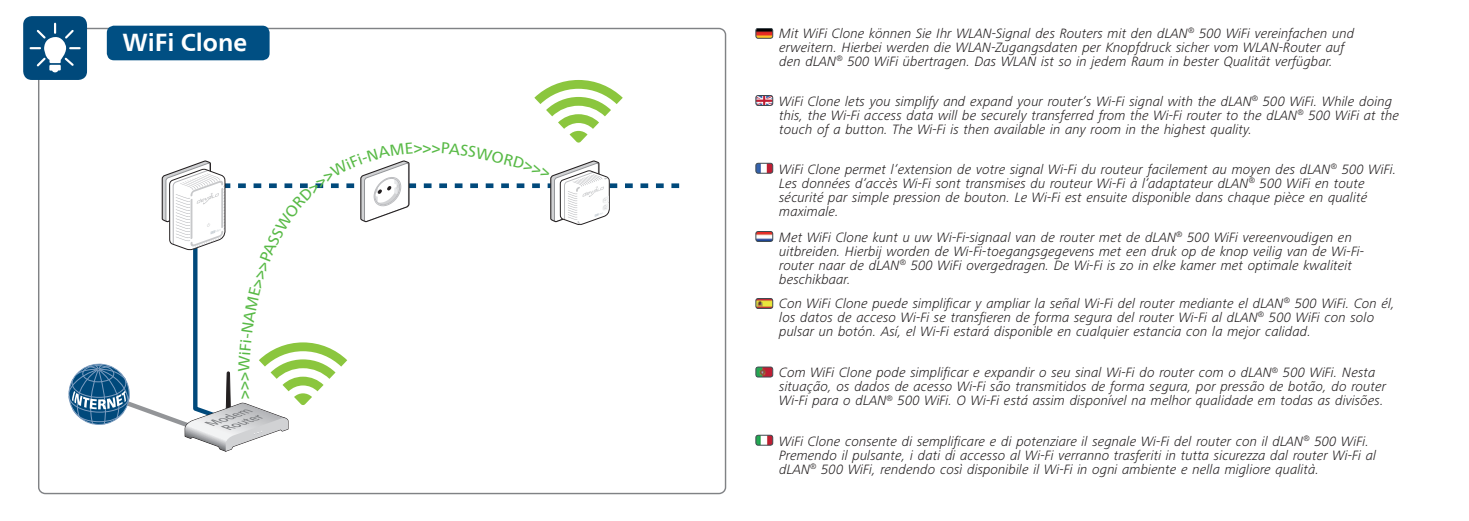
<style>
.page{position:relative;width:1469px;height:521px;background:#fff}
.page>*{position:absolute;margin:0;border:0;box-sizing:border-box;transform-origin:0 0}
.t1{font:700 24.5px "Frutiger Neue LT Com";color:#fff}
.t2{font:15.58px "Frutiger Neue LT Com";color:#59ba47}
.t3{font:italic 300 14px/14px "Frutiger Next LT";color:#231f20}
</style>
<div class="page">
<svg style="left:38px;top:28px;width:688px;height:466px"></svg>
<svg style="left:51px;top:372px;width:2px;height:8px"></svg>
<div style="left:107px;top:26px;width:162px;height:34px;background:#004f83;border-radius:7px"></div>
<div style="left:23px;top:16px;width:64px;height:64px;background:#00497b;border-radius:9px"></div>
<svg style="left:29px;top:22px;width:52px;height:50px"></svg>
<img style="left:757px;top:30px;width:14px;height:7px">
<div style="left:755px;top:28px;width:18px;height:11px;border:1px solid #3f4a50;border-radius:2px"></div>
<img style="left:757px;top:97px;width:14px;height:7px">
<div style="left:755px;top:95px;width:18px;height:11px;border:1px solid #3f4a50;border-radius:2px"></div>
<img style="left:757px;top:165px;width:14px;height:6px">
<div style="left:755px;top:163px;width:18px;height:10px;border:1px solid #3f4a50;border-radius:2px"></div>
<img style="left:757px;top:233px;width:14px;height:7px">
<div style="left:755px;top:231px;width:18px;height:11px;border:1px solid #3f4a50;border-radius:2px"></div>
<img style="left:757px;top:300px;width:14px;height:7px">
<div style="left:755px;top:298px;width:18px;height:11px;border:1px solid #3f4a50;border-radius:2px"></div>
<img style="left:757px;top:369px;width:14px;height:6px">
<div style="left:755px;top:367px;width:18px;height:10px;border:1px solid #3f4a50;border-radius:2px"></div>
<img style="left:757px;top:437px;width:14px;height:6px">
<div style="left:755px;top:435px;width:18px;height:10px;border:1px solid #3f4a50;border-radius:2px"></div>
<svg style="left:65px;top:80px;width:619px;height:372px"></svg>
<h1 class="t1" style="left:122px;top:28px;width:126px">WiFi Clone</h1>
<p class="t2" style="left:234px;top:390px;width:11px;rotate:-90deg">&gt;</p>
<p class="t2" style="left:422px;top:138px;width:11px">&gt;</p>
<p class="t3" style="left:779px;top:26px;width:576px">Mit WiFi Clone können Sie Ihr WLAN-Signal des Routers mit den dLAN<sup>®</sup> 500 WiFi vereinfachen und erweitern. Hierbei werden die WLAN-Zugangsdaten per Knopfdruck sicher vom WLAN-Router auf den dLAN<sup>®</sup> 500 WiFi übertragen. Das WLAN ist so in jedem Raum in bester Qualität verfügbar.</p>
<p class="t3" style="left:779px;top:94px;width:621px">WiFi Clone lets you simplify and expand your router‘s Wi-Fi signal with the dLAN<sup>®</sup> 500 WiFi. While doing this, the Wi-Fi access data will be securely transferred from the Wi-Fi router to the dLAN<sup>®</sup> 500 WiFi at the touch of a button. The Wi-Fi is then available in any room in the highest quality.</p>
<p class="t3" style="left:779px;top:162px;width:618px">WiFi Clone permet l‘extension de votre signal Wi-Fi du routeur facilement au moyen des dLAN<sup>®</sup> 500 WiFi.<br>Les données d‘accès Wi-Fi sont transmises du routeur Wi-Fi à l‘adaptateur dLAN<sup>®</sup> 500 WiFi en toute sécurité par simple pression de bouton. Le Wi-Fi est ensuite disponible dans chaque pièce en qualité maximale.</p>
<p class="t3" style="left:779px;top:230px;width:586px">Met WiFi Clone kunt u uw Wi-Fi-signaal van de router met de dLAN<sup>®</sup> 500 WiFi vereenvoudigen en uitbreiden. Hierbij worden de Wi-Fi-toegangsgegevens met een druk op de knop veilig van de Wi-Fi&shy;router naar de dLAN<sup>®</sup> 500 WiFi overgedragen. De Wi-Fi is zo in elke kamer met optimale kwaliteit beschikbaar.</p>
<p class="t3" style="left:779px;top:296px;width:618px">Con WiFi Clone puede simplificar y ampliar la señal Wi-Fi del router mediante el dLAN<sup>®</sup> 500 WiFi. Con él, los datos de acceso Wi-Fi se transfieren de forma segura del router Wi-Fi al dLAN<sup>®</sup> 500 WiFi con solo pulsar un botón. Así, el Wi-Fi estará disponible en cualquier estancia con la mejor calidad.</p>
<p class="t3" style="left:779px;top:366px;width:608px">Com WiFi Clone pode simplificar e expandir o seu sinal Wi-Fi do router com o dLAN<sup>®</sup> 500 WiFi. Nesta situação, os dados de acesso Wi-Fi são transmitidos de forma segura, por pressão de botão, do router<br>Wi-Fi para o dLAN<sup>®</sup> 500 WiFi. O Wi-Fi está assim disponível na melhor qualidade em todas as divisões.</p>
<p class="t3" style="left:779px;top:434px;width:598px">WiFi Clone consente di semplificare e di potenziare il segnale Wi-Fi del router con il dLAN<sup>®</sup> 500 WiFi.<br>Premendo il pulsante, i dati di accesso al Wi-Fi verranno trasferiti in tutta sicurezza dal router Wi-Fi al dLAN<sup>®</sup> 500 WiFi, rendendo così disponibile il Wi-Fi in ogni ambiente e nella migliore qualità.</p>
</div>
